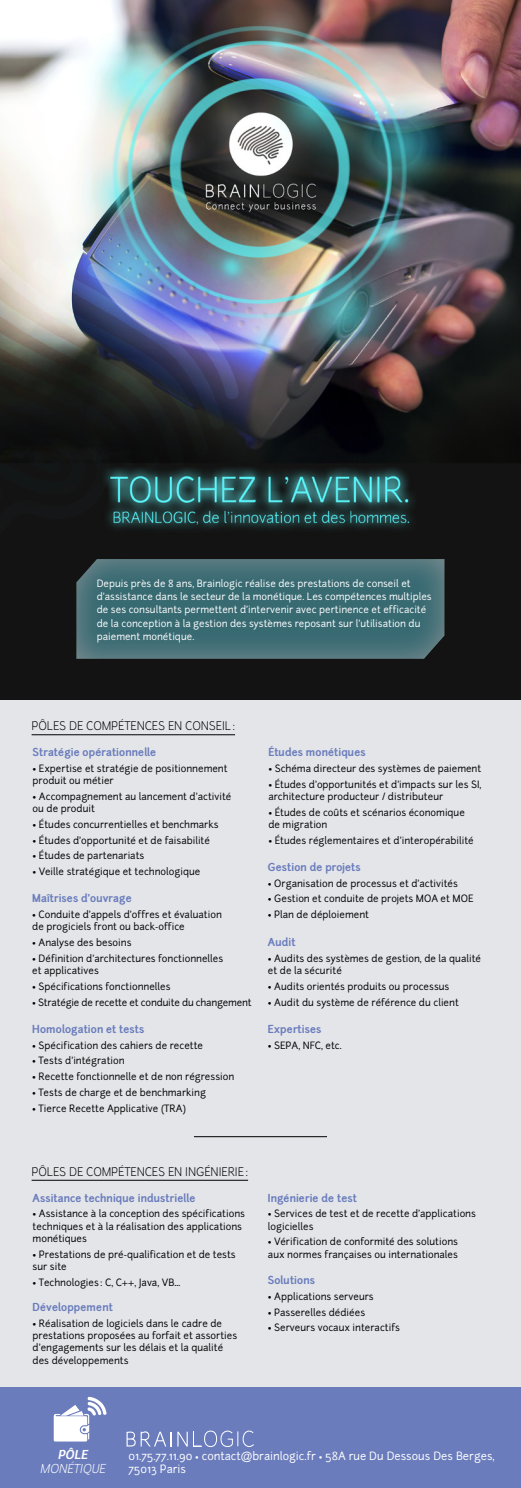
<style>
.page{position:relative;width:521px;height:1488px;background:#fff}
.page>*{position:absolute;margin:0;border:0;box-sizing:border-box;transform-origin:0 0}
.t1{font:italic 300 11.72px "Junction";color:#fff}
.t2{font:italic 700 11.72px "Junction";color:#fff}
.t3{font:300 11.38px "Junction";color:#000}
.t4{font:10.94px/13.7px "Junction";color:#fff}
.t5{font:700 10.5px "Junction";color:#6a7cbc}
.t6{font:9.62px/12.2px "Junction";color:#000}
.t7{font:9.62px/13.1px "Junction";color:#fff}
.t8{font:9.62px "Junction";letter-spacing:-.02em;color:#000}
.s1{font-size:11.38px}
</style>
<div class="page">
<div style="left:0;top:699px;width:521px;height:697px;background:#e3e5e9"></div>
<img style="left:0;top:0;width:521px;height:699px">
<hr style="left:194px;top:1136px;width:133px;height:1px;background:#000">
<div style="left:0;top:1387px;width:521px;height:101px;background:#6a7cbc"></div>
<div style="left:0;top:256px;width:239px;height:333px;background:#fff;opacity:.75"></div>
<div style="left:75px;top:558px;width:369px;height:101px;background:#fff;opacity:.75"></div>
<hr style="left:32px;top:734px;width:203px;height:1px;background:#000">
<hr style="left:32px;top:1179px;width:216px;height:1px;background:#000">
<svg style="left:126px;top:1430px;width:128px;height:17px"></svg>
<svg style="left:54px;top:1396px;width:53px;height:45px"></svg>
<p class="t7" style="left:97px;top:577px;width:336px">Depuis près de 8 ans, Brainlogic réalise des prestations de conseil et d’assistance dans le secteur de la monétique. Les compétences multiples de ses consultants permettent d’intervenir avec pertinence et efficacité de la conception à la gestion des systèmes reposant sur l’utilisation du paiement monétique.</p>
<p class="t3" style="left:32px;top:719px;width:205px">PÔLES DE COMPÉTENCES EN CONSEIL:</p>
<p class="t5" style="left:33px;top:745px;width:125px">Stratégie opérationnelle</p>
<p class="t6" style="left:33px;top:762px;width:196px"><span class="s1">•</span> Expertise et stratégie de positionnement produit ou métier</p>
<p class="t6" style="left:33px;top:790px;width:200px"><span class="s1">•</span> Accompagnement au lancement d’activité ou de produit</p>
<p class="t6" style="left:33px;top:818px;width:187px"><span class="s1">•</span> Études concurrentielles et benchmarks</p>
<p class="t6" style="left:33px;top:834px;width:179px"><span class="s1">•</span> Études d’opportunité et de faisabilité</p>
<p class="t6" style="left:33px;top:850px;width:113px"><span class="s1">•</span> Études de partenariats</p>
<p class="t6" style="left:33px;top:865px;width:169px"><span class="s1">•</span> Veille stratégique et technologique</p>
<p class="t5" style="left:32px;top:891px;width:101px">Maîtrises d’ouvrage</p>
<p class="t6" style="left:32px;top:908px;width:191px"><span class="s1">•</span> Conduite d’appels d’offres et évaluation de progiciels front ou back-office</p>
<p class="t6" style="left:32px;top:936px;width:101px"><span class="s1">•</span> Analyse des besoins</p>
<p class="t6" style="left:32px;top:952px;width:192px"><span class="s1">•</span> Définition d’architectures fonctionnelles et applicatives</p>
<p class="t6" style="left:32px;top:980px;width:140px"><span class="s1">•</span> Spécifications fonctionnelles</p>
<p class="t8" style="left:32px;top:996px;width:221px"><span class="s1">•</span> Stratégie de recette et conduite du changement</p>
<p class="t5" style="left:32px;top:1022px;width:114px">Homologation et tests</p>
<p class="t6" style="left:32px;top:1039px;width:172px"><span class="s1">•</span> Spécification des cahiers de recette</p>
<p class="t6" style="left:32px;top:1054px;width:94px"><span class="s1">•</span> Tests d’intégration</p>
<p class="t6" style="left:32px;top:1070px;width:203px"><span class="s1">•</span> Recette fonctionnelle et de non régression</p>
<p class="t6" style="left:32px;top:1086px;width:175px"><span class="s1">•</span> Tests de charge et de benchmarking</p>
<p class="t6" style="left:32px;top:1102px;width:155px"><span class="s1">•</span> Tierce Recette Applicative (TRA)</p>
<p class="t5" style="left:268px;top:745px;width:99px">Études monétiques</p>
<p class="t6" style="left:268px;top:762px;width:214px"><span class="s1">•</span> Schéma directeur des systèmes de paiement</p>
<p class="t6" style="left:268px;top:778px;width:214px"><span class="s1">•</span> Études d’opportunités et d’impacts sur les SI, architecture producteur / distributeur</p>
<p class="t6" style="left:268px;top:806px;width:198px"><span class="s1">•</span> Études de coûts et scénarios économique de migration</p>
<p class="t6" style="left:268px;top:834px;width:207px"><span class="s1">•</span> Études réglementaires et d’interopérabilité</p>
<p class="t5" style="left:268px;top:860px;width:94px">Gestion de projets</p>
<p class="t6" style="left:268px;top:877px;width:191px"><span class="s1">•</span> Organisation de processus et d’activités</p>
<p class="t6" style="left:268px;top:892px;width:207px"><span class="s1">•</span> Gestion et conduite de projets MOA et MOE</p>
<p class="t6" style="left:268px;top:908px;width:102px"><span class="s1">•</span> Plan de déploiement</p>
<p class="t5" style="left:268px;top:935px;width:29px">Audit</p>
<p class="t6" style="left:268px;top:952px;width:215px"><span class="s1">•</span> Audits des systèmes de gestion, de la qualité et de la sécurité</p>
<p class="t6" style="left:268px;top:980px;width:183px"><span class="s1">•</span> Audits orientés produits ou processus</p>
<p class="t6" style="left:268px;top:996px;width:192px"><span class="s1">•</span> Audit du système de référence du client</p>
<p class="t5" style="left:268px;top:1022px;width:55px">Expertises</p>
<p class="t6" style="left:268px;top:1039px;width:75px"><span class="s1">•</span> SEPA, NFC, etc.</p>
<p class="t3" style="left:32px;top:1164px;width:218px">PÔLES DE COMPÉTENCES EN INGÉNIERIE:</p>
<p class="t5" style="left:33px;top:1191px;width:164px">Assitance technique industrielle</p>
<p class="t6" style="left:33px;top:1207px;width:214px"><span class="s1">•</span> Assistance à la conception des spécifications techniques et à la réalisation des applications monétiques</p>
<p class="t6" style="left:33px;top:1248px;width:205px"><span class="s1">•</span> Prestations de pré-qualification et de tests sur site</p>
<p class="t6" style="left:33px;top:1276px;width:149px"><span class="s1">•</span> Technologies: C, C++, Java, VB…</p>
<p class="t5" style="left:33px;top:1300px;width:82px">Développement</p>
<p class="t6" style="left:33px;top:1317px;width:206px"><span class="s1">•</span> Réalisation de logiciels dans le cadre de prestations proposées au forfait et assorties d’engagements sur les délais et la qualité des développements</p>
<p class="t5" style="left:268px;top:1191px;width:91px">Ingénierie de test</p>
<p class="t6" style="left:268px;top:1207px;width:209px"><span class="s1">•</span> Services de test et de recette d’applications logicielles</p>
<p class="t6" style="left:268px;top:1235px;width:191px"><span class="s1">•</span> Vérification de conformité des solutions aux normes françaises ou internationales</p>
<p class="t5" style="left:268px;top:1273px;width:49px">Solutions</p>
<p class="t6" style="left:268px;top:1290px;width:107px"><span class="s1">•</span> Applications serveurs</p>
<p class="t6" style="left:268px;top:1305px;width:99px"><span class="s1">•</span> Passerelles dédiées</p>
<p class="t6" style="left:268px;top:1321px;width:133px"><span class="s1">•</span> Serveurs vocaux interactifs</p>
<p class="t2" style="left:58px;top:1447px;width:34px">PÔLE</p>
<p class="t1" style="left:40px;top:1461px;width:70px">MONÉTIQUE</p>
<p class="t4" style="left:128px;top:1448px;width:368px">01.75.77.11.90 • contact@brainlogic.fr • 58A rue Du Dessous Des Berges,<br>75013 Paris</p>
</div>
